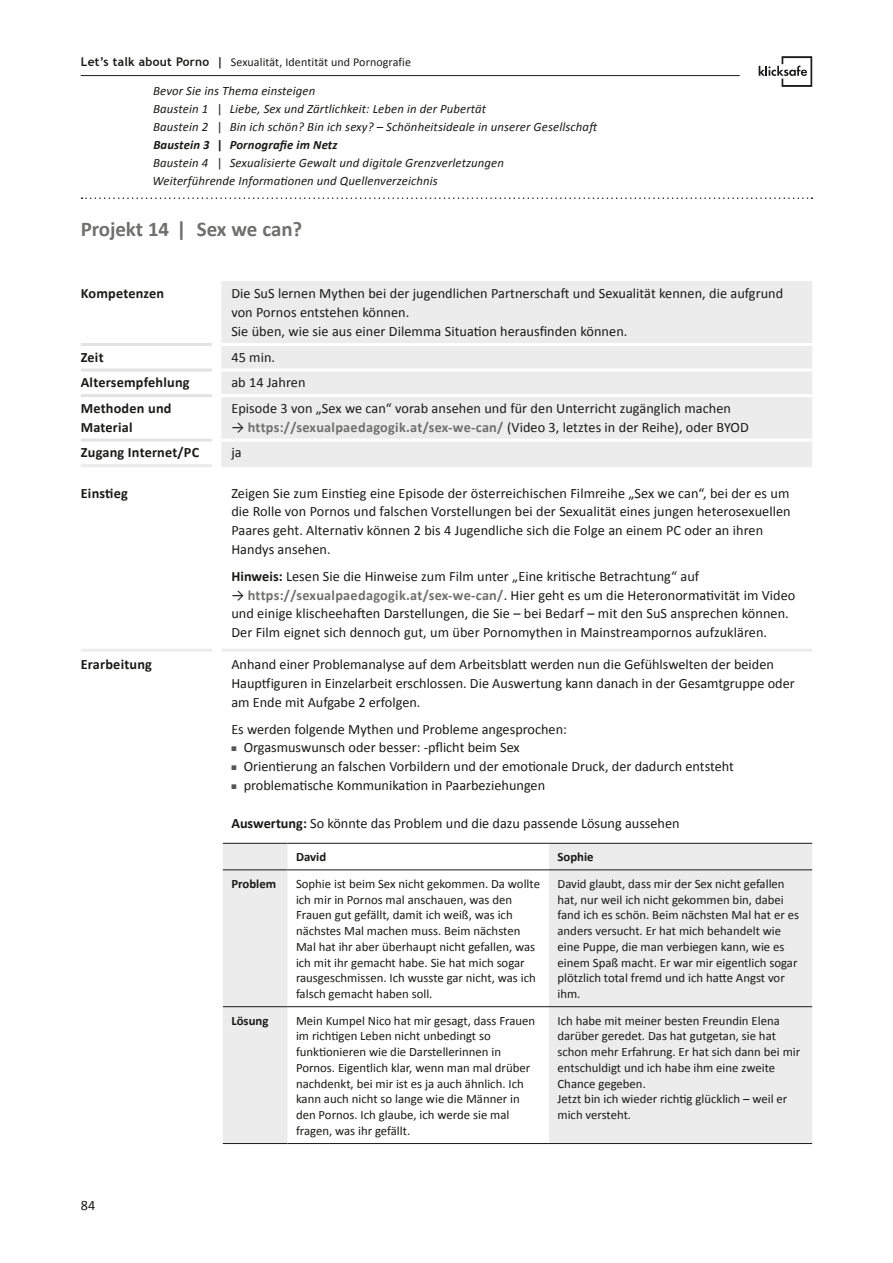
<style>
.page{position:relative;width:893px;height:1263px;background:#fff}
.page>*{position:absolute;margin:0;border:0;box-sizing:border-box;transform-origin:0 0}
.t1{font:700 21px "Calibri";letter-spacing:-.005em;color:#6f6f6e}
.t2{font:14.25px/18.9px "Calibri";letter-spacing:.005em;color:#1a1a18}
.t3{font:700 14.25px/18.9px "Calibri";letter-spacing:.015em;color:#1a1a18}
.t4{font:700 14.25px "Calibri";letter-spacing:.02em;color:#6f6f6e}
.t5{font:12.75px/15.8px "Calibri";color:#1a1a18}
.t6{font:italic 12.75px/18px "Calibri";letter-spacing:.01em;color:#1a1a18}
.t7{font:700 12.75px "Calibri";color:#1a1a18}
.t8{font:12px "Calibri";letter-spacing:.01em;color:#1a1a18}
.s1{font-family:"Trebuchet MS";font-weight:700}
.s2{font-style:normal}
.s3{font-weight:700}
.s4{font-weight:700;font-style:normal}
.s5{font-weight:400;color:#1a1a18}
.s6{font-weight:700;color:#6f6f6e}
.s7{color:#565656}
</style>
<div class="page">
<svg style="left:759px;top:56px;width:53px;height:31px"></svg>
<hr style="left:81px;top:75px;width:659px;height:1px;background:#1a1a18">
<svg style="left:81px;top:197px;width:731px;height:2px"></svg>
<div style="left:221px;top:281px;width:591px;height:183px;background:#ececed"></div>
<hr style="left:221px;top:343px;width:591px;height:3px;background:#fff">
<hr style="left:221px;top:368px;width:591px;height:3px;background:#fff">
<hr style="left:221px;top:394px;width:591px;height:3px;background:#fff">
<hr style="left:221px;top:439px;width:591px;height:3px;background:#fff">
<hr style="left:81px;top:343px;width:131px;height:3px;background:#e3e3e3">
<hr style="left:81px;top:368px;width:131px;height:3px;background:#e3e3e3">
<hr style="left:81px;top:394px;width:131px;height:3px;background:#e3e3e3">
<hr style="left:81px;top:439px;width:131px;height:3px;background:#e3e3e3">
<hr style="left:81px;top:464px;width:131px;height:3px;background:#ececed">
<hr style="left:221px;top:464px;width:591px;height:3px;background:#ececed">
<hr style="left:81px;top:649px;width:131px;height:3px;background:#ececed">
<hr style="left:221px;top:649px;width:591px;height:3px;background:#ececed">
<svg style="left:223px;top:844px;width:589px;height:299px;fill:#ececed"></svg>
<hr style="left:223px;top:843px;width:64px;height:1px;background:#1a1a18">
<hr style="left:287px;top:843px;width:262px;height:1px;background:#1a1a18">
<hr style="left:549px;top:843px;width:263px;height:1px;background:#1a1a18">
<hr style="left:223px;top:870px;width:64px;height:1px;background:#1a1a18">
<hr style="left:287px;top:870px;width:262px;height:1px;background:#1a1a18">
<hr style="left:549px;top:870px;width:263px;height:1px;background:#1a1a18">
<hr style="left:223px;top:1006px;width:64px;height:1px;background:#1a1a18">
<hr style="left:287px;top:1006px;width:262px;height:1px;background:#1a1a18">
<hr style="left:549px;top:1006px;width:263px;height:1px;background:#1a1a18">
<hr style="left:223px;top:1143px;width:64px;height:1px;background:#1a1a18">
<hr style="left:287px;top:1143px;width:262px;height:1px;background:#1a1a18">
<hr style="left:549px;top:1143px;width:263px;height:1px;background:#1a1a18">
<p class="t8" style="left:81px;top:55px;width:332px"><span class="s1">Let’s talk about Porno |</span> Sexualität, Identität und Pornografie</p>
<p class="t6" style="left:153px;top:81px;width:447px">Bevor Sie ins Thema einsteigen<br>Baustein 1 <span class="s2">|</span> Liebe, Sex und Zärtlichkeit: Leben in der Pubertät<br>Baustein 2 <span class="s2">|</span> Bin ich schön? Bin ich sexy? – Schönheitsideale in unserer Gesellschaft <span class="s3">Baustein 3</span> <span class="s4">|</span> <span class="s3">Pornografie im Netz<br></span>Baustein 4 <span class="s2">|</span> Sexualisierte Gewalt und digitale Grenzverletzungen<br>Weiterführende Informationen und Quellenverzeichnis</p>
<h1 class="t1" style="left:81px;top:216px;width:223px">Projekt 14 | Sex we can?</h1>
<p class="t3" style="left:81px;top:283px;width:85px">Kompetenzen</p>
<p class="t2" style="left:231px;top:283px;width:553px">Die SuS lernen Mythen bei der jugendlichen Partnerschaft und Sexualität kennen, die aufgrund von Pornos entstehen können.<br>Sie üben, wie sie aus einer Dilemma Situation herausfinden können.</p>
<p class="t3" style="left:81px;top:347px;width:24px">Zeit</p>
<p class="t2" style="left:231px;top:347px;width:45px">45 min.</p>
<p class="t3" style="left:81px;top:372px;width:110px">Altersempfehlung</p>
<p class="t2" style="left:231px;top:372px;width:76px">ab 14 Jahren</p>
<p class="t3" style="left:81px;top:398px;width:92px">Methoden und<br>Material</p>
<p class="t2" style="left:231px;top:398px;width:501px">Episode 3 von „Sex we can“ vorab ansehen und für den Unterricht zugänglich machen</p>
<p class="t4" style="left:231px;top:418px;width:519px"><span class="s5">→</span> https://sexualpaedagogik.at/sex-we-can/ <span class="s5">(Video 3, letztes in der Reihe), oder BYOD</span></p>
<p class="t3" style="left:81px;top:442px;width:120px">Zugang Internet/PC</p>
<p class="t2" style="left:231px;top:442px;width:12px">ja</p>
<p class="t3" style="left:81px;top:483px;width:49px">Einstieg</p>
<p class="t2" style="left:231px;top:483px;width:561px">Zeigen Sie zum Einstieg eine Episode der österreichischen Filmreihe „Sex we can“, bei der es um die Rolle von Pornos und falschen Vorstellungen bei der Sexualität eines jungen heterosexuellen Paares geht. Alternativ können 2 bis 4 Jugendliche sich die Folge an einem PC oder an ihren Handys ansehen.</p>
<p class="t2" style="left:231px;top:566px;width:469px"><span class="s3">Hinweis:</span> Lesen Sie die Hinweise zum Film unter „Eine kritische Betrachtung“ auf</p>
<p class="t2" style="left:231px;top:585px;width:566px">→ <span class="s6">https://sexualpaedagogik.at/sex-we-can/</span>. Hier geht es um die Heteronormativität im Video und einige klischeehaften Darstellungen, die Sie – bei Bedarf – mit den SuS ansprechen können.<br>Der Film eignet sich dennoch gut, um über Pornomythen in Mainstreampornos aufzuklären.</p>
<p class="t3" style="left:81px;top:654px;width:73px">Erarbeitung</p>
<p class="t2" style="left:231px;top:654px;width:565px">Anhand einer Problemanalyse auf dem Arbeitsblatt werden nun die Gefühlswelten der beiden<br>Hauptfiguren in Einzelarbeit erschlossen. Die Auswertung kann danach in der Gesamtgruppe oder am Ende mit Aufgabe 2 erfolgen.</p>
<p class="t2" style="left:231px;top:719px;width:337px">Es werden folgende Mythen und Probleme angesprochen:</p>
<p class="t2" style="left:231px;top:738px;width:290px"><span class="s7">■</span> Orgasmuswunsch oder besser: -pflicht beim Sex</p>
<p class="t2" style="left:231px;top:756px;width:504px"><span class="s7">■</span> Orientierung an falschen Vorbildern und der emotionale Druck, der dadurch entsteht</p>
<p class="t2" style="left:231px;top:775px;width:315px"><span class="s7">■</span> problematische Kommunikation in Paarbeziehungen</p>
<p class="t2" style="left:231px;top:813px;width:450px"><span class="s3">Auswertung:</span> So könnte das Problem und die dazu passende Lösung aussehen</p>
<p class="t7" style="left:296px;top:849px;width:32px">David</p>
<p class="t7" style="left:557px;top:849px;width:38px">Sophie</p>
<p class="t7" style="left:231px;top:876px;width:46px">Problem</p>
<p class="t5" style="left:296px;top:875px;width:245px">Sophie ist beim Sex nicht gekommen. Da wollte ich mir in Pornos mal anschauen, was den Frauen gut gefällt, damit ich weiß, was ich nächstes Mal machen muss. Beim nächsten Mal hat ihr aber überhaupt nicht gefallen, was ich mit ihr gemacht habe. Sie hat mich sogar rausgeschmissen. Ich wusste gar nicht, was ich falsch gemacht haben soll.</p>
<p class="t5" style="left:557px;top:875px;width:243px">David glaubt, dass mir der Sex nicht gefallen hat, nur weil ich nicht gekommen bin, dabei fand ich es schön. Beim nächsten Mal hat er es anders versucht. Er hat mich behandelt wie eine Puppe, die man verbiegen kann, wie es einem Spaß macht. Er war mir eigentlich sogar plötzlich total fremd und ich hatte Angst vor ihm.</p>
<p class="t7" style="left:231px;top:1012px;width:39px">Lösung</p>
<p class="t5" style="left:296px;top:1012px;width:241px">Mein Kumpel Nico hat mir gesagt, dass Frauen im richtigen Leben nicht unbedingt so funktionieren wie die Darstellerinnen in Pornos. Eigentlich klar, wenn man mal drüber nachdenkt, bei mir ist es ja auch ähnlich. Ich kann auch nicht so lange wie die Männer in den Pornos. Ich glaube, ich werde sie mal fragen, was ihr gefällt.</p>
<p class="t5" style="left:557px;top:1012px;width:244px">Ich habe mit meiner besten Freundin Elena darüber geredet. Das hat gutgetan, sie hat schon mehr Erfahrung. Er hat sich dann bei mir entschuldigt und ich habe ihm eine zweite Chance gegeben.<br>Jetzt bin ich wieder richtig glücklich – weil er mich versteht.</p>
<p class="t2" style="left:81px;top:1195px;width:16px">84</p>
</div>
